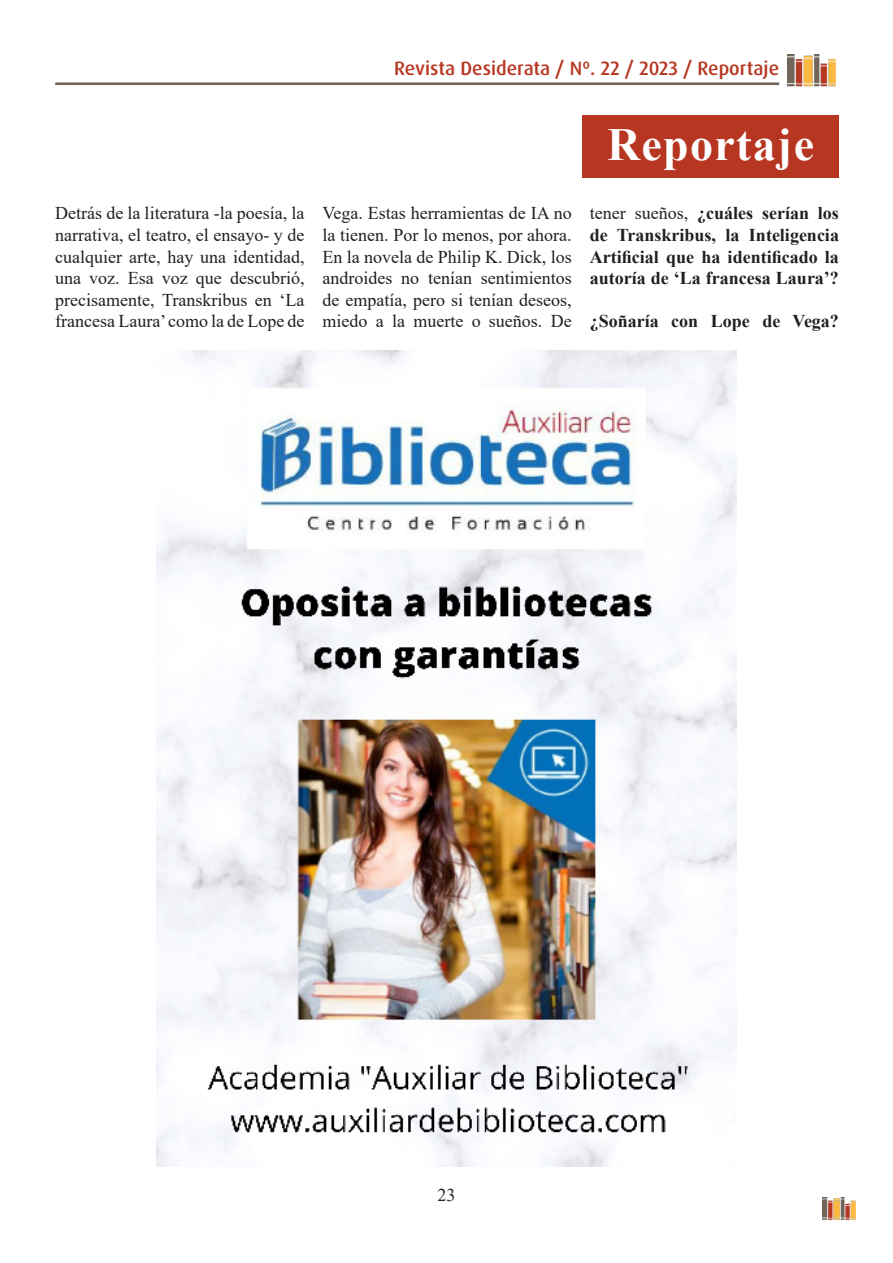
<style>
.page{position:relative;width:893px;height:1263px;background:#fff}
.page>*{position:absolute;margin:0;border:0;box-sizing:border-box;transform-origin:0 0}
.t1{font:700 46.05px "Times New Roman";letter-spacing:.03em;color:#fff}
.t2{font:500 19.35px "Dax Pro";color:#b73822}
.t3{font:18px/21.6px "Times New Roman";color:#231f20;text-align:justify}
.t4{font:700 18px/21.6px "Times New Roman";color:#231f20;text-align:justify}
.t5{font:18px "Times New Roman";color:#282526}
.s1{font-weight:400}
</style>
<div class="page">
<svg style="left:855px;top:1200px;width:1px;height:20px"></svg>
<img style="left:822px;top:1198px;width:33px;height:22px">
<div style="left:582px;top:115px;width:257px;height:63px;background:#b73621"></div>
<hr style="left:55px;top:82px;width:724px;height:3px;background:#716558">
<svg style="left:787px;top:54px;width:49px;height:33px"></svg>
<img style="left:788px;top:54px;width:47px;height:33px">
<img style="left:157px;top:351px;width:579px;height:816px">
<p class="t2" style="left:394px;top:56px;width:386px">Revista Desiderata / Nº. 22 / 2023 / Reportaje</p>
<p class="t3" style="left:55px;top:202px;width:251px">Detrás de la literatura -la poesía, la narrativa, el teatro, el ensayo- y de cualquier arte, hay una identidad, una voz. Esa voz que descubrió, precisamente, Transkribus en ‘La francesa Laura’ como la de Lope de</p>
<p class="t3" style="left:322px;top:202px;width:251px">Vega. Estas herramientas de IA no la tienen. Por lo menos, por ahora.</p>
<p class="t3" style="left:322px;top:245px;width:251px">En la novela de Philip K. Dick, los androides no tenían sentimientos de empatía, pero si tenían deseos, miedo a la muerte o sueños. De</p>
<p class="t1" style="left:607px;top:111px;width:209px">Reportaje</p>
<p class="t4" style="left:590px;top:202px;width:251px"><span class="s1">tener sueños,</span> ¿cuáles serían los de Transkribus, la Inteligencia Artificial que ha identificado la autoría de ‘La francesa Laura’?</p>
<p class="t4" style="left:590px;top:310px;width:251px">¿Soñaría con Lope de Vega?</p>
<p class="t5" style="left:437px;top:1182px;width:19px">23</p>
</div>
